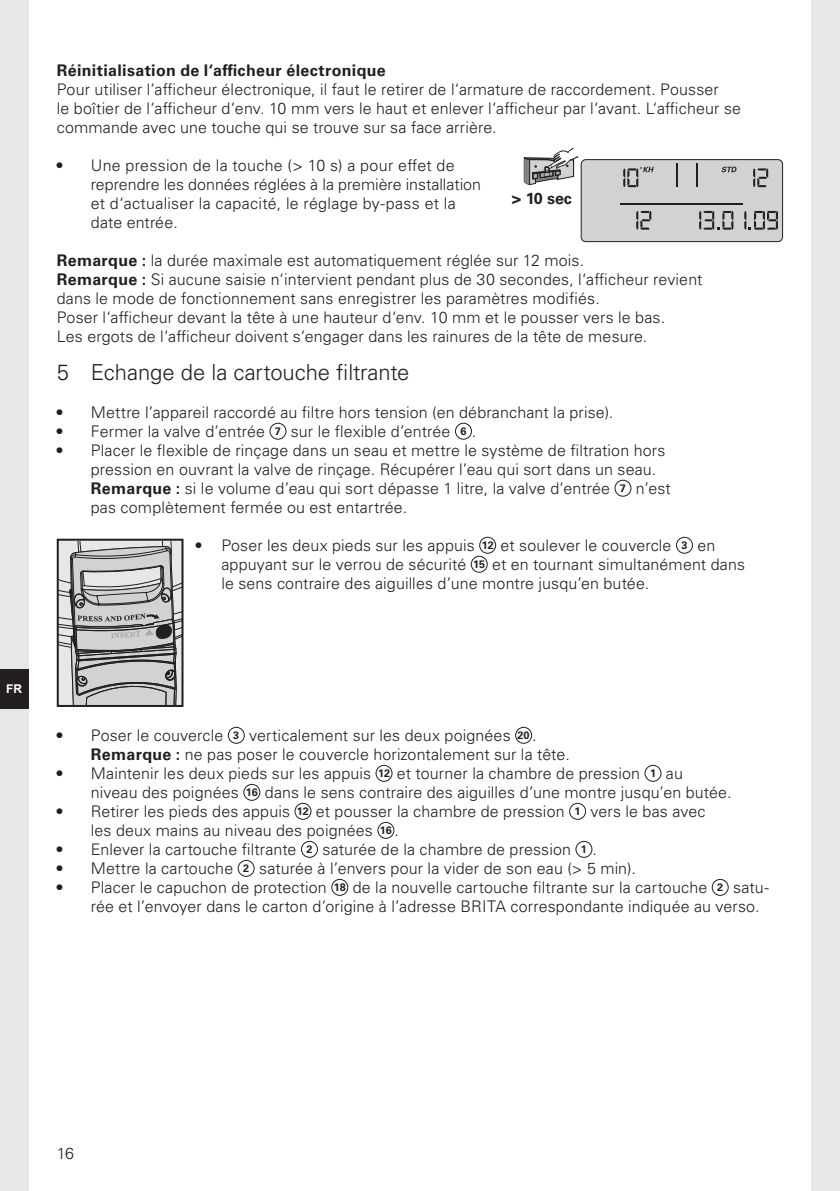
<style>
.page{position:relative;width:840px;height:1191px;background:#fff}
.page>*{position:absolute;margin:0;border:0;box-sizing:border-box;transform-origin:0 0}
.t1{font:300 22px "Univers LT Pro 45";letter-spacing:-.005em;color:#231f20}
.t2{font:300 16px/19px "Univers LT Pro 45";letter-spacing:.01em;color:#231f20}
.t3{font:700 16px "Univers LT Pro 65";letter-spacing:.02em;color:#231f20}
.t4{font:700 12px "Arial";color:#fff}
.s1{font-family:"Univers LT Pro 65";font-weight:700}
.s2{font-family:"Univers LT Pro 65";font-weight:700;font-size:10.8px}
</style>
<div class="page">
<div style="left:0;top:0;width:28px;height:1191px;background:#e6e7e9"></div>
<div style="left:0;top:669px;width:28px;height:40px;background:#231f20"></div>
<div style="left:811px;top:0;width:28px;height:1191px;background:#e6e7e9"></div>
<svg style="left:523px;top:148px;width:55px;height:37px"></svg>
<div style="left:581px;top:160px;width:201px;height:82px;background:#d1d2d4;border-radius:5px"></div>
<div style="left:580px;top:159px;width:202px;height:83px;border:1px solid #231f20;border-radius:5px"></div>
<hr style="left:620px;top:203px;width:123px;height:2px;background:#231f20">
<svg style="left:721px;top:167px;width:15px;height:5px"></svg>
<hr style="left:675px;top:163px;width:2px;height:23px;background:#231f20">
<hr style="left:695px;top:163px;width:2px;height:23px;background:#231f20">
<svg style="left:623px;top:167px;width:30px;height:20px"></svg>
<svg style="left:753px;top:168px;width:14px;height:19px"></svg>
<svg style="left:636px;top:211px;width:15px;height:19px"></svg>
<svg style="left:699px;top:211px;width:34px;height:19px"></svg>
<svg style="left:744px;top:211px;width:33px;height:19px"></svg>
<div style="left:269px;top:423px;width:17px;height:17px;border:1px solid #231f20;border-radius:50%"></div>
<div style="left:454px;top:423px;width:17px;height:17px;border:1px solid #231f20;border-radius:50%"></div>
<div style="left:614px;top:480px;width:17px;height:17px;border:1px solid #231f20;border-radius:50%"></div>
<svg style="left:60px;top:542px;width:120px;height:162px;background:#afaeb0"></svg>
<div style="left:57px;top:539px;width:126px;height:168px;border:2px solid #231f20"></div>
<div style="left:479px;top:537px;width:17px;height:17px;border:1px solid #231f20;border-radius:50%"></div>
<div style="left:675px;top:537px;width:17px;height:17px;border:1px solid #231f20;border-radius:50%"></div>
<div style="left:470px;top:556px;width:17px;height:17px;border:1px solid #231f20;border-radius:50%"></div>
<div style="left:228px;top:727px;width:17px;height:17px;border:1px solid #231f20;border-radius:50%"></div>
<div style="left:515px;top:727px;width:17px;height:17px;border:1px solid #231f20;border-radius:50%"></div>
<div style="left:375px;top:765px;width:17px;height:17px;border:1px solid #231f20;border-radius:50%"></div>
<div style="left:644px;top:765px;width:17px;height:17px;border:1px solid #231f20;border-radius:50%"></div>
<div style="left:243px;top:784px;width:17px;height:17px;border:1px solid #231f20;border-radius:50%"></div>
<div style="left:294px;top:803px;width:17px;height:17px;border:1px solid #231f20;border-radius:50%"></div>
<svg style="left:569px;top:803px;width:16px;height:16px"></svg>
<div style="left:568px;top:803px;width:17px;height:17px;border:1px solid #231f20;border-radius:50%"></div>
<div style="left:377px;top:822px;width:17px;height:17px;border:1px solid #231f20;border-radius:50%"></div>
<div style="left:301px;top:841px;width:17px;height:17px;border:1px solid #231f20;border-radius:50%"></div>
<div style="left:575px;top:841px;width:17px;height:17px;border:1px solid #231f20;border-radius:50%"></div>
<div style="left:237px;top:860px;width:17px;height:17px;border:1px solid #231f20;border-radius:50%"></div>
<div style="left:331px;top:879px;width:17px;height:17px;border:1px solid #231f20;border-radius:50%"></div>
<div style="left:711px;top:879px;width:17px;height:17px;border:1px solid #231f20;border-radius:50%"></div>
<p class="t3" style="left:57px;top:59px;width:330px">Réinitialisation de l‘afficheur électronique</p>
<p class="t2" style="left:57px;top:79px;width:685px">Pour utiliser l’afficheur électronique, il faut le retirer de l‘armature de raccordement. Pousser<br>le boîtier de l‘afficheur d‘env. 10 mm vers le haut et enlever l‘afficheur par l‘avant. L‘afficheur se commande avec une touche qui se trouve sur sa face arrière.</p>
<p class="t2" style="left:91px;top:155px;width:391px;text-indent:-34px"><span class="s1">•</span> Une pression de la touche (&gt; 10 s) a pour effet de reprendre les données réglées à la première installation et d‘actualiser la capacité, le réglage by-pass et la date entrée.</p>
<p class="t3" style="left:511px;top:187px;width:61px">&gt; 10 sec</p>
<p class="t2" style="left:57px;top:250px;width:647px"><span class="s1">Remarque :</span> la durée maximale est automatiquement réglée sur 12 mois.<br><span class="s1">Remarque :</span> Si aucune saisie n‘intervient pendant plus de 30 secondes, l‘afficheur revient dans le mode de fonctionnement sans enregistrer les paramètres modifiés.<br>Poser l‘afficheur devant la tête à une hauteur d‘env. 10 mm et le pousser vers le bas.<br>Les ergots de l‘afficheur doivent s‘engager dans les rainures de la tête de mesure.</p>
<h1 class="t1" style="left:57px;top:357px;width:354px">5 Echange de la cartouche filtrante</h1>
<p class="t2" style="left:57px;top:402px;width:558px"><span class="s1">•</span> Mettre l’appareil raccordé au filtre hors tension (en débranchant la prise).</p>
<p class="t2" style="left:57px;top:421px;width:421px"><span class="s1">•</span> Fermer la valve d’entrée <span class="s2">7</span> sur le flexible d’entrée <span class="s2">6</span> .</p>
<p class="t2" style="left:91px;top:440px;width:581px;text-indent:-34px"><span class="s1">•</span> Placer le flexible de rinçage dans un seau et mettre le système de filtration hors pression en ouvrant la valve de rinçage. Récupérer l’eau qui sort dans un seau.<br><span class="s1">Remarque :</span> si le volume d’eau qui sort dépasse 1 litre, la valve d’entrée <span class="s2">7</span> n’est pas complètement fermée ou est entartrée.</p>
<p class="t2" style="left:221px;top:535px;width:525px;text-indent:-26px"><span class="s1">•</span> Poser les deux pieds sur les appuis <span class="s2">12</span> et soulever le couvercle <span class="s2">3</span> en appuyant sur le verrou de sécurité <span class="s2">15</span> et en tournant simultanément dans le sens contraire des aiguilles d’une montre jusqu’en butée.</p>
<p class="t4" style="left:6px;top:681px;width:17px">FR</p>
<p class="t2" style="left:91px;top:725px;width:480px;text-indent:-34px"><span class="s1">•</span> Poser le couvercle <span class="s2">3</span> verticalement sur les deux poignées <span class="s2">20</span> .<br><span class="s1">Remarque :</span> ne pas poser le couvercle horizontalement sur la tête.</p>
<p class="t2" style="left:91px;top:763px;width:642px;text-indent:-34px"><span class="s1">•</span> Maintenir les deux pieds sur les appuis <span class="s2">12</span> et tourner la chambre de pression <span class="s2">1</span> au niveau des poignées <span class="s2">16</span> dans le sens contraire des aiguilles d’une montre jusqu’en butée.</p>
<p class="t2" style="left:91px;top:801px;width:615px;text-indent:-34px"><span class="s1">•</span> Retirer les pieds des appuis <span class="s2">12</span> et pousser la chambre de pression <span class="s2">1</span> vers le bas avec les deux mains au niveau des poignées <span class="s2">16</span> .</p>
<p class="t2" style="left:57px;top:839px;width:541px"><span class="s1">•</span> Enlever la cartouche filtrante <span class="s2">2</span> saturée de la chambre de pression <span class="s2">1</span> .</p>
<p class="t2" style="left:57px;top:858px;width:580px"><span class="s1">•</span> Mettre la cartouche <span class="s2">2</span> saturée à l’envers pour la vider de son eau (&gt; 5 min).</p>
<p class="t2" style="left:91px;top:877px;width:679px;text-indent:-34px"><span class="s1">•</span> Placer le capuchon de protection <span class="s2">18</span> de la nouvelle cartouche filtrante sur la cartouche <span class="s2">2</span> satu&shy;rée et l’envoyer dans le carton d’origine à l’adresse BRITA correspondante indiquée au verso.</p>
<p class="t2" style="left:57px;top:1143px;width:19px">16</p>
</div>
